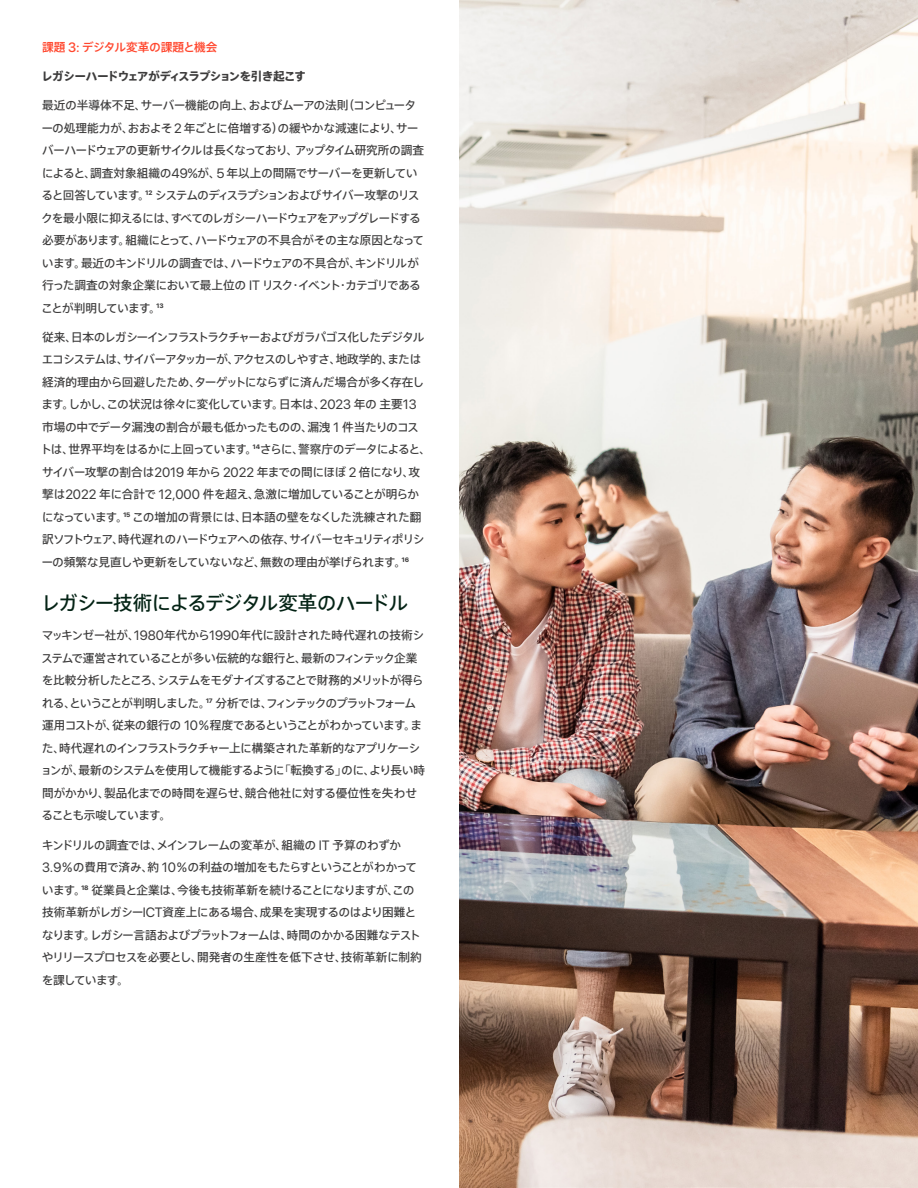
<style>
.page{position:relative;width:918px;height:1188px;background:#fff}
.page>*{position:absolute;margin:0;border:0;box-sizing:border-box;transform-origin:0 0}
.t1{font:22.5px "SF Pro Japan";color:#042315}
.t2{font:13.5px/22.5px "SF Pro Japan";color:#3d3c3c}
.t3{font:700 13.5px "SF Pro Japan";color:#3d3c3c}
.t4{font:500 13.5px "SF Pro Japan";color:#ff462d}
</style>
<div class="page">
<img style="left:459px;top:0;width:459px;height:1188px">
<p class="t4" style="left:42px;top:37px;width:177px">課題 3: デジタル変革の課題と機会</p>
<p class="t3" style="left:42px;top:66px;width:265px">レガシーハードウェアがディスラプションを引き起こす</p>
<p class="t2" style="left:42px;top:93px;width:384px">最近の半導体不足、サーバー機能の向上、およびムーアの法則（コンピューターの処理能力が、おおよそ２年ごとに倍増する）の緩やかな減速により、サーバーハードウェアの更新サイクルは長くなっており、 アップタイム研究所の調査によると、調査対象組織の49%が、５年以上の間隔でサーバーを更新していると回答しています。12 システムのディスラプションおよびサイバー攻撃のリスクを最小限に抑えるには、すべてのレガシーハードウェアをアップグレードする必要があります。組織にとって、ハードウェアの不具合がその主な原因となっています。最近のキンドリルの調査では、ハードウェアの不具合が、キンドリルが行った調査の対象企業において最上位の IT リスク・イベント・カテゴリであることが判明しています。13</p>
<p class="t2" style="left:42px;top:325px;width:385px">従来、日本のレガシーインフラストラクチャーおよびガラパゴス化したデジタルエコシステムは、サイバーアタッカーが、アクセスのしやすさ、地政学的、または経済的理由から回避したため、ターゲットにならずに済んだ場合が多く存在します。しかし、この状況は徐々に変化しています。日本は、2023 年の 主要13市場の中でデータ漏洩の割合が最も低かったものの、漏洩１件当たりのコストは、世界平均をはるかに上回っています。14さらに、警察庁のデータによると、サイバー攻撃の割合は2019 年から 2022 年までの間にほぼ２倍になり、攻撃は2022 年に合計で 12,000 件を超え、急激に増加していることが明らかになっています。15 この増加の背景には、日本語の壁をなくした洗練された翻訳ソフトウェア、時代遅れのハードウェアへの依存、サイバーセキュリティポリシーの頻繁な見直しや更新をしていないなど、無数の理由が挙げられます。16</p>
<h1 class="t1" style="left:42px;top:587px;width:368px">レガシー技術によるデジタル変革のハードル</h1>
<p class="t2" style="left:42px;top:624px;width:385px">マッキンゼー社が、1980年代から1990年代に設計された時代遅れの技術システムで運営されていることが多い伝統的な銀行と、最新のフィンテック企業を比較分析したところ、システムをモダナイズすることで財務的メリットが得られる、ということが判明しました。17 分析では、フィンテックのプラットフォーム運用コストが、従来の銀行の 10％程度であるということがわかっています。また、時代遅れのインフラストラクチャー上に構築された革新的なアプリケーションが、最新のシステムを使用して機能するように「転換する」のに、より長い時間がかかり、製品化までの時間を遅らせ、競合他社に対する優位性を失わせることも示唆しています。</p>
<p class="t2" style="left:42px;top:833px;width:381px">キンドリルの調査では、メインフレームの変革が、組織の IT 予算のわずか3.9％の費用で済み、約 10％の利益の増加をもたらすということがわかっています。18 従業員と企業は、今後も技術革新を続けることになりますが、この技術革新がレガシーICT資産上にある場合、成果を実現するのはより困難となります。レガシー言語およびプラットフォームは、時間のかかる困難なテストやリリースプロセスを必要とし、開発者の生産性を低下させ、技術革新に制約を課しています。</p>
</div>
